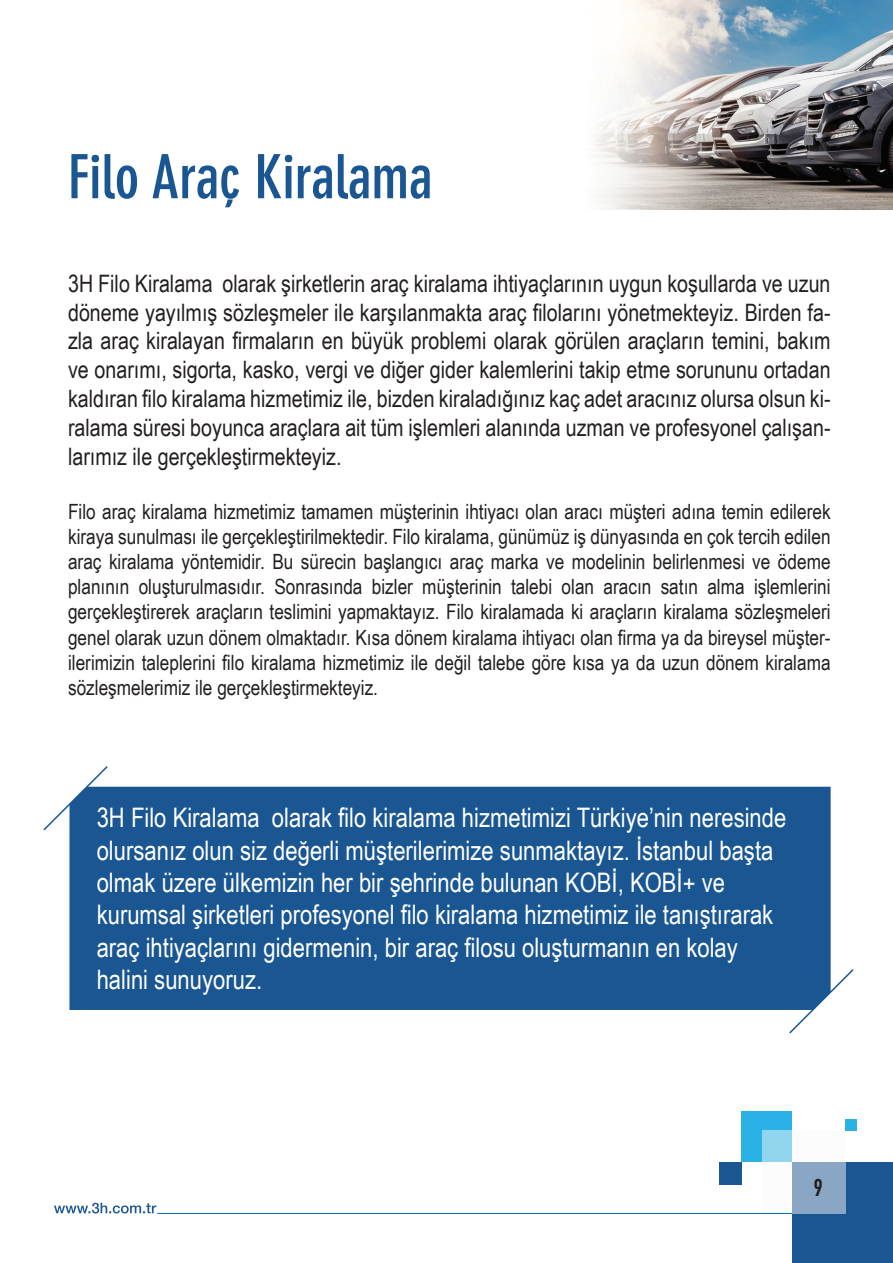
<style>
.page{position:relative;width:893px;height:1263px;background:#fff}
.page>*{position:absolute;margin:0;border:0;box-sizing:border-box;transform-origin:0 0}
.t1{font:60px "DIN Grotesk Std Bold Cn";color:#1a5692}
.t2{font:26.85px/32.2px "Arial Narrow";color:#fff}
.t3{font:24px/28.8px "Arial Narrow";color:#231f20;text-align:justify}
.t4{font:24px "DIN Engschrift Std";color:#231f20}
.t5{font:21px/25.2px "Arial Narrow";color:#231f20;text-align:justify}
</style>
<div class="page">
<div style="left:792px;top:1162px;width:101px;height:101px;background:#1a5692"></div>
<div style="left:741px;top:1111px;width:51px;height:51px;background:#2ab1e6"></div>
<svg style="left:762px;top:1131px;width:83px;height:83px"></svg>
<div style="left:719px;top:1162px;width:22px;height:22px;background:#1a5692"></div>
<div style="left:845px;top:1120px;width:12px;height:11px;background:#2ab1e6"></div>
<svg style="left:54px;top:1203px;width:102px;height:10px"></svg>
<hr style="left:157px;top:1213px;width:635px;height:1px;background:#0072b4">
<img style="left:594px;top:0;width:299px;height:209px">
<div style="left:69px;top:787px;width:762px;height:223px;background:#1a5692"></div>
<svg style="left:43px;top:766px;width:66px;height:66px"></svg>
<svg style="left:788px;top:967px;width:66px;height:67px"></svg>
<h1 class="t1" style="left:68px;top:142px;width:366px">Filo Araç Kiralama</h1>
<p class="t3" style="left:68px;top:268px;width:764px">3H Filo Kiralama olarak şirketlerin araç kiralama ihtiyaçlarının uygun koşullarda ve uzun döneme yayılmış sözleşmeler ile karşılanmakta araç filolarını yönetmekteyiz. Birden fa&shy;zla araç kiralayan firmaların en büyük problemi olarak görülen araçların temini, bakım ve onarımı, sigorta, kasko, vergi ve diğer gider kalemlerini takip etme sorununu ortadan kaldıran filo kiralama hizmetimiz ile, bizden kiraladığınız kaç adet aracınız olursa olsun ki&shy;ralama süresi boyunca araçlara ait tüm işlemleri alanında uzman ve profesyonel çalışan&shy;larımız ile gerçekleştirmekteyiz.</p>
<p class="t5" style="left:68px;top:498px;width:764px">Filo araç kiralama hizmetimiz tamamen müşterinin ihtiyacı olan aracı müşteri adına temin edilerek kiraya sunulması ile gerçekleştirilmektedir. Filo kiralama, günümüz iş dünyasında en çok tercih edilen araç kiralama yöntemidir. Bu sürecin başlangıcı araç marka ve modelinin belirlenmesi ve ödeme planının oluşturulmasıdır. Sonrasında bizler müşterinin talebi olan aracın satın alma işlemlerini gerçekleştirerek araçların teslimini yapmaktayız. Filo kiralamada ki araçların kiralama sözleşmeleri genel olarak uzun dönem olmaktadır. Kısa dönem kiralama ihtiyacı olan firma ya da bireysel müşter&shy;ilerimizin taleplerini filo kiralama hizmetimiz ile değil talebe göre kısa ya da uzun dönem kiralama sözleşmelerimiz ile gerçekleştirmekteyiz.</p>
<p class="t2" style="left:97px;top:801px;width:691px">3H Filo Kiralama olarak filo kiralama hizmetimizi Türkiye’nin neresinde olursanız olun siz değerli müşterilerimize sunmaktayız. İstanbul başta olmak üzere ülkemizin her bir şehrinde bulunan KOBİ, KOBİ+ ve kurumsal şirketleri profesyonel filo kiralama hizmetimiz ile tanıştırarak araç ihtiyaçlarını gidermenin, bir araç filosu oluşturmanın en kolay halini sunuyoruz.</p>
<p class="t4" style="left:814px;top:1174px;width:10px">9</p>
</div>
